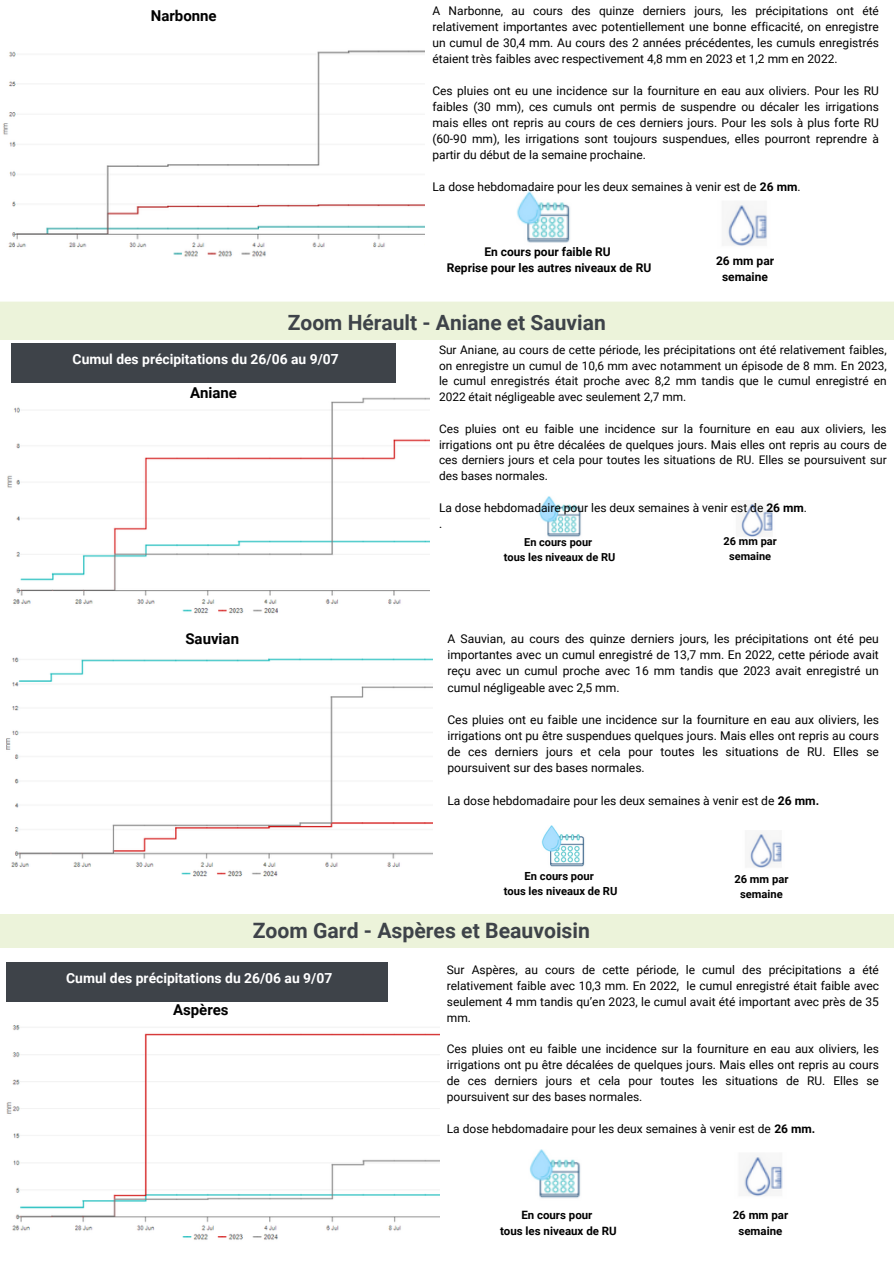
<style>
.page{position:relative;width:894px;height:1264px;background:#fff}
.page>*{position:absolute;margin:0;border:0;box-sizing:border-box;transform-origin:0 0}
.t1{font:700 21.15px "Roboto";color:#3e4349}
.t2{font:700 21px "Roboto";color:#3e4349}
.t3{font:700 15px "Roboto";color:#000}
.t4{font:700 13.8px "Roboto";color:#fff}
.t5{font:12.15px/16px "Roboto";color:#000;text-align:justify}
.t6{font:12px/16px "Roboto";color:#000;text-align:justify}
.t7{font:700 12px/16.2px "Roboto";color:#000;text-align:center}
.t8{font:11.85px/15.8px "Roboto";color:#000;text-align:justify}
.t9{font:700 11.4px/15.5px "Roboto";color:#000;text-align:center}
.t10{font:700 11.1px/15.1px "Roboto";color:#000;text-align:center}
.t11{font:700 10.95px/14.9px "Roboto";color:#000;text-align:center}
.s1{font-weight:700}
</style>
<div class="page">
<div style="left:0;top:919px;width:893px;height:29px;background:#ecf3da"></div>
<div style="left:0;top:914px;width:893px;height:5px;background:#ecf3da"></div>
<div style="left:6px;top:962px;width:382px;height:39px;background:#3e4349"></div>
<div style="left:0;top:307px;width:893px;height:33px;background:#ecf3da"></div>
<svg style="left:0;top:301px;width:893px;height:6px"></svg>
<div style="left:11px;top:343px;width:384px;height:39px;background:#3e4349"></div>
<img style="left:517px;top:191px;width:53px;height:52px">
<img style="left:727px;top:203px;width:40px;height:43px">
<img style="left:539px;top:496px;width:42px;height:41px">
<img style="left:740px;top:502px;width:33px;height:35px">
<img style="left:541px;top:825px;width:44px;height:42px">
<img style="left:749px;top:832px;width:33px;height:36px">
<img style="left:529px;top:1149px;width:52px;height:50px">
<img style="left:743px;top:1155px;width:40px;height:42px">
<img style="left:3px;top:50px;width:421px;height:207px">
<img style="left:7px;top:397px;width:422px;height:217px">
<img style="left:6px;top:657px;width:426px;height:220px">
<img style="left:6px;top:1025px;width:433px;height:215px">
<h4 class="t3" style="left:151px;top:7px;width:67px">Narbonne</h4>
<p class="t6" style="left:432px;top:3px;width:448px">A Narbonne, au cours des quinze derniers jours, les précipitations ont été relativement importantes avec potentiellement une bonne efficacité, on enregistre un cumul de 30,4 mm. Au cours des 2 années précédentes, les cumuls enregistrés étaient très faibles avec respectivement 4,8 mm en 2023 et 1,2 mm en 2022.</p>
<p class="t6" style="left:432px;top:83px;width:448px">Ces pluies ont eu une incidence sur la fourniture en eau aux oliviers. Pour les RU faibles (30 mm), ces cumuls ont permis de suspendre ou décaler les irrigations mais elles ont repris au cours de ces derniers jours. Pour les sols à plus forte RU (60-90 mm), les irrigations sont toujours suspendues, elles pourront reprendre à partir du début de la semaine prochaine.</p>
<p class="t6" style="left:432px;top:179px;width:369px">La dose hebdomadaire pour les deux semaines à venir est de <span class="s1">26 mm</span>.</p>
<p class="t7" style="left:446px;top:244px;width:206px">En cours pour faible RU<br>Reprise pour les autres niveaux de RU</p>
<h3 class="t7" style="left:715px;top:253px;width:60px">26 mm par semaine</h3>
<h4 class="t2" style="left:288px;top:310px;width:319px">Zoom Hérault - Aniane et Sauvian</h4>
<h4 class="t4" style="left:73px;top:351px;width:267px">Cumul des précipitations du 26/06 au 9/07</h4>
<h3 class="t8" style="left:439px;top:342px;width:449px">Sur Aniane, au cours de cette période, les précipitations ont été relativement faibles, on enregistre un cumul de 10,6 mm avec notamment un épisode de 8 mm. En 2023, le cumul enregistrés était proche avec 8,2 mm tandis que le cumul enregistré en 2022 était négligeable avec seulement 2,7 mm.</h3>
<h1 class="t8" style="left:439px;top:421px;width:449px">Ces pluies ont eu faible une incidence sur la fourniture en eau aux oliviers, les irrigations ont pu être décalées de quelques jours. Mais elles ont repris au cours de ces derniers jours et cela pour toutes les situations de RU. Elles se poursuivent sur des bases normales.</h1>
<h2 class="t6" style="left:439px;top:500px;width:369px">La dose hebdomadaire pour les deux semaines à venir est de <span class="s1">26 mm</span>. .</h2>
<h2 class="t11" style="left:503px;top:535px;width:113px">En cours pour<br>tous les niveaux de RU</h2>
<p class="t11" style="left:723px;top:534px;width:55px">26 mm par semaine</p>
<p class="t3" style="left:190px;top:384px;width:48px">Aniane</p>
<p class="t3" style="left:185px;top:630px;width:55px">Sauvian</p>
<h4 class="t5" style="left:447px;top:631px;width:433px">A Sauvian, au cours des quinze derniers jours, les précipitations ont été peu importantes avec un cumul enregistré de 13,7 mm. En 2022, cette période avait reçu avec un cumul proche avec 16 mm tandis que 2023 avait enregistré un cumul négligeable avec 2,5 mm.</h4>
<h4 class="t5" style="left:447px;top:711px;width:433px">Ces pluies ont eu faible une incidence sur la fourniture en eau aux oliviers, les irrigations ont pu être suspendues quelques jours. Mais elles ont repris au cours de ces derniers jours et cela pour toutes les situations de RU. Elles se poursuivent sur des bases normales.</h4>
<h4 class="t5" style="left:447px;top:792px;width:373px">La dose hebdomadaire pour les deux semaines à venir est de <span class="s1">26 mm.</span></h4>
<p class="t10" style="left:503px;top:868px;width:115px">En cours pour<br>tous les niveaux de RU</p>
<p class="t10" style="left:734px;top:871px;width:56px">26 mm par semaine</p>
<h2 class="t1" style="left:253px;top:918px;width:338px">Zoom Gard - Aspères et Beauvoisin</h2>
<p class="t4" style="left:66px;top:970px;width:267px">Cumul des précipitations du 26/06 au 9/07</p>
<p class="t6" style="left:446px;top:961px;width:433px">Sur Aspères, au cours de cette période, le cumul des précipitations a été relativement faible avec 10,3 mm. En 2022, le cumul enregistré était faible avec seulement 4 mm tandis qu’en 2023, le cumul avait été important avec près de 35 mm.</p>
<h4 class="t6" style="left:446px;top:1041px;width:433px">Ces pluies ont eu faible une incidence sur la fourniture en eau aux oliviers, les irrigations ont pu être décalées de quelques jours. Mais elles ont repris au cours de ces derniers jours et cela pour toutes les situations de RU. Elles se poursuivent sur des bases normales.</h4>
<h4 class="t6" style="left:446px;top:1121px;width:370px">La dose hebdomadaire pour les deux semaines à venir est de <span class="s1">26 mm.</span></h4>
<h3 class="t3" style="left:173px;top:1001px;width:57px">Aspères</h3>
<h3 class="t9" style="left:500px;top:1207px;width:118px">En cours pour<br>tous les niveaux de RU</h3>
<h3 class="t9" style="left:732px;top:1207px;width:57px">26 mm par semaine</h3>
</div>
